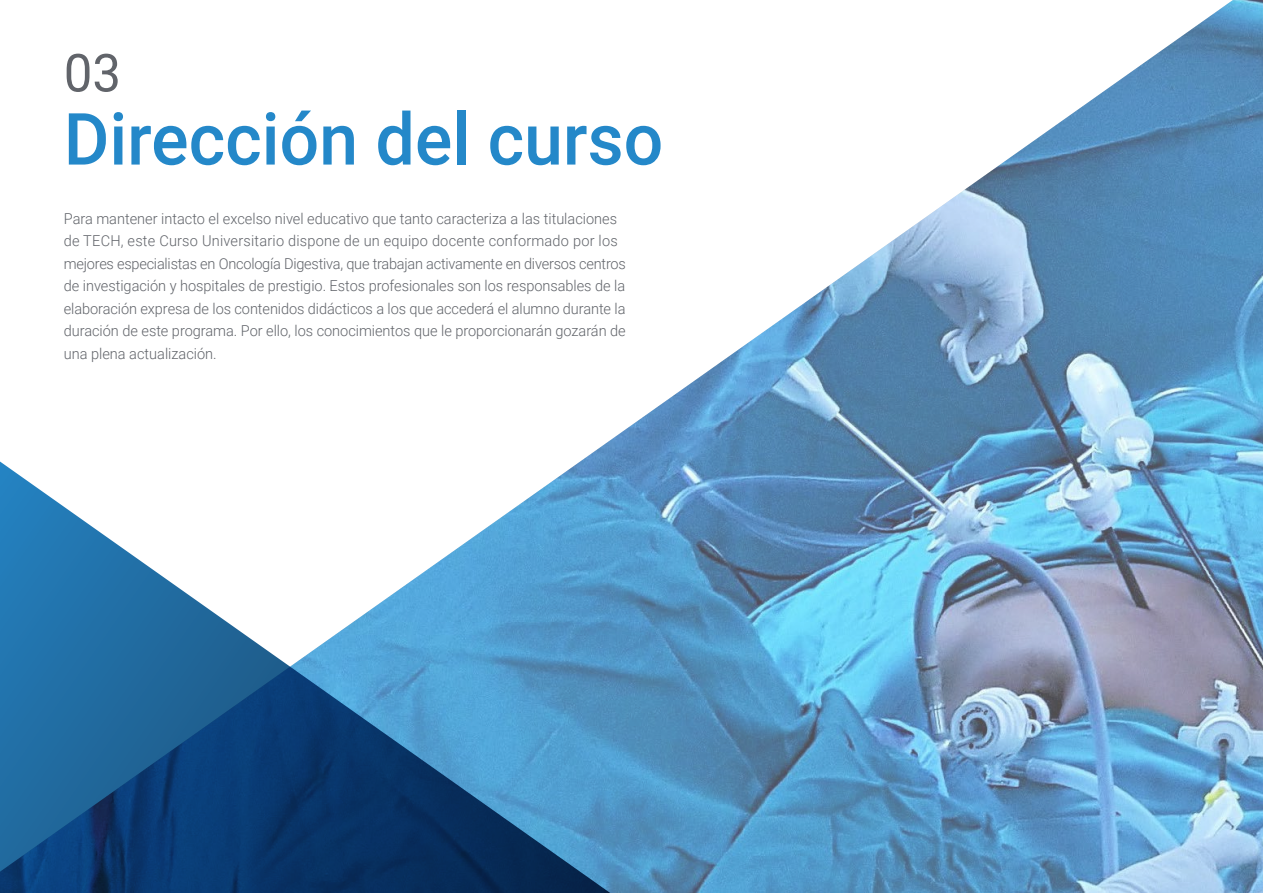
<style>
.page{position:relative;width:1263px;height:893px;background:#fff}
.page>*{position:absolute;margin:0;border:0;box-sizing:border-box;transform-origin:0 0}
.t1{font:500 72px "Roboto";color:#2488c9}
.t2{font:52.5px "Roboto";color:#61646a}
.t3{font:300 15px/22.5px "Roboto";color:#61646a}
</style>
<div class="page">
<img style="left:602px;top:0;width:661px;height:893px">
<svg style="left:0;top:446px;width:640px;height:447px"></svg>
<h2 class="t2" style="left:64px;top:36px;width:59px">03</h2>
<h1 class="t1" style="left:64px;top:89px;width:601px">Dirección del curso</h1>
<p class="t3" style="left:64px;top:207px;width:564px">Para mantener intacto el excelso nivel educativo que tanto caracteriza a las titulaciones de TECH, este Curso Universitario dispone de un equipo docente conformado por los mejores especialistas en Oncología Digestiva, que trabajan activamente en diversos centros de investigación y hospitales de prestigio. Estos profesionales son los responsables de la elaboración expresa de los contenidos didácticos a los que accederá el alumno durante la duración de este programa. Por ello, los conocimientos que le proporcionarán gozarán de una plena actualización.</p>
</div>
